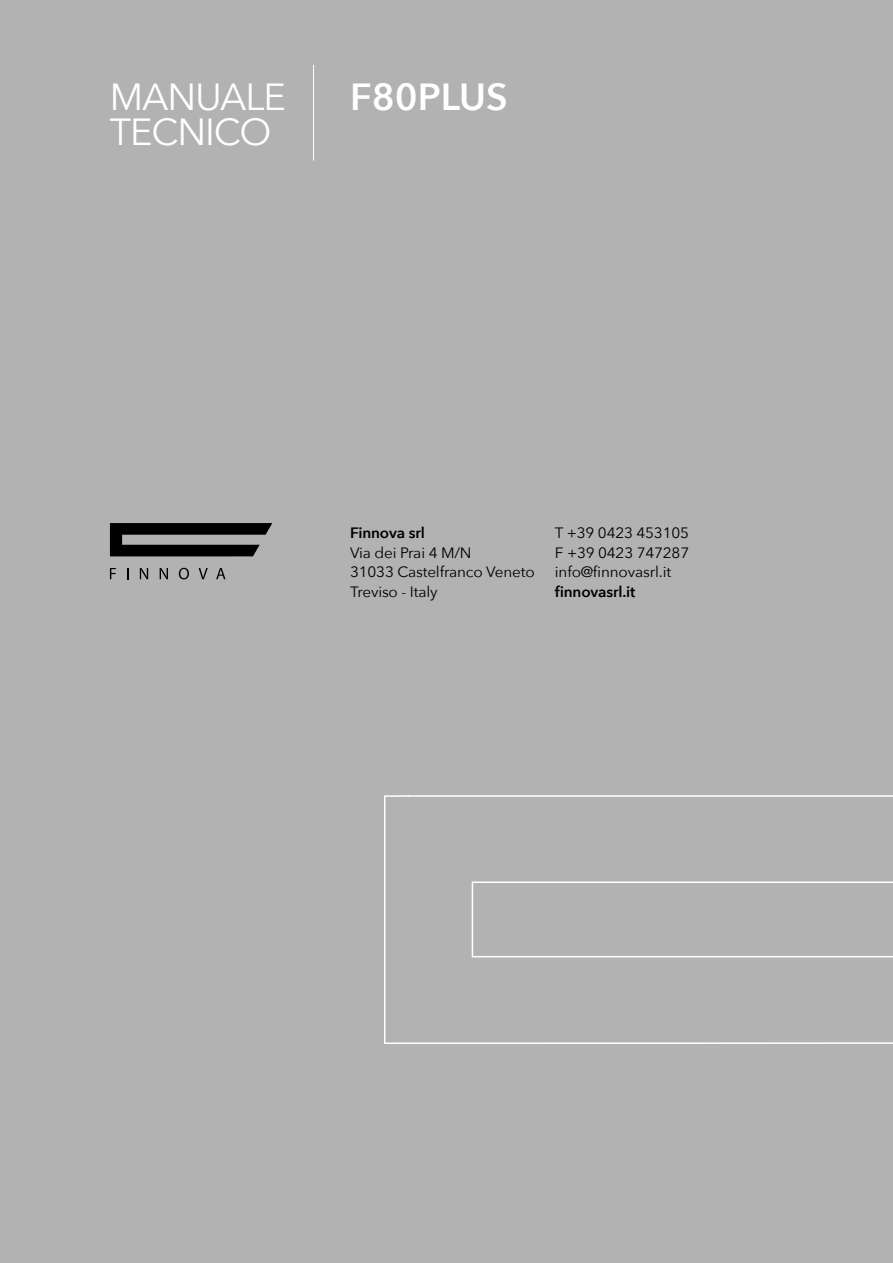
<style>
.page{position:relative;width:893px;height:1263px;background:#b3b2b2}
.page>*{position:absolute;margin:0;border:0;box-sizing:border-box;transform-origin:0 0}
.t1{font:37.65px/35.1px "Avenir Next";letter-spacing:-.03em;color:#fff}
.t2{font:600 37.65px "Avenir Next";color:#fff}
.t3{font:15px/19.5px "Avenir Next";letter-spacing:-.01em;color:#000}
.t4{font:600 15px "Avenir Next";letter-spacing:-.01em;color:#000}
</style>
<div class="page">
<svg style="left:384px;top:795px;width:509px;height:249px"></svg>
<svg style="left:110px;top:568px;width:6px;height:11px"></svg>
<svg style="left:140px;top:568px;width:8px;height:11px"></svg>
<svg style="left:160px;top:568px;width:8px;height:11px"></svg>
<svg style="left:179px;top:568px;width:10px;height:11px"></svg>
<svg style="left:199px;top:568px;width:9px;height:11px"></svg>
<svg style="left:216px;top:568px;width:9px;height:11px"></svg>
<svg style="left:110px;top:523px;width:162px;height:33px"></svg>
<hr style="left:313px;top:65px;width:1px;height:96px;background:#fff">
<h1 class="t1" style="left:110px;top:78px;width:178px">MANUALE<br>TECNICO</h1>
<h1 class="t2" style="left:350px;top:65px;width:159px">F80PLUS</h1>
<p class="t4" style="left:350px;top:520px;width:76px">Finnova srl</p>
<p class="t3" style="left:350px;top:542px;width:186px">Via dei Prai 4 M/N<br>31033 Castelfranco Veneto<br>Treviso - Italy</p>
<p class="t3" style="left:555px;top:522px;width:136px;text-align:justify">T +39 0423 453105<br>F +39 0423 747287 info@finnovasrl.it</p>
<p class="t4" style="left:555px;top:578px;width:82px">finnovasrl.it</p>
</div>
